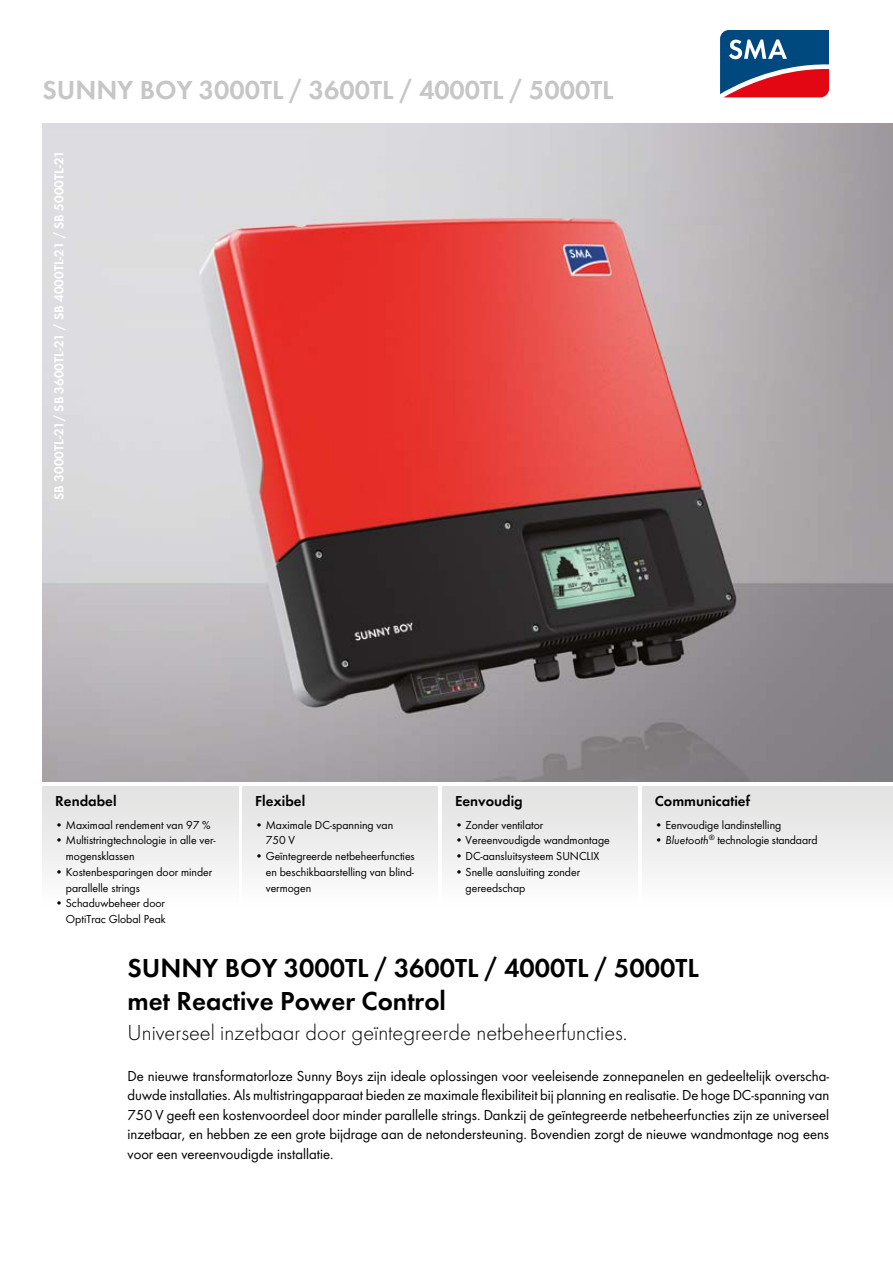
<style>
.page{position:relative;width:893px;height:1263px;background:#fff}
.page>*{position:absolute;margin:0;border:0;box-sizing:border-box;transform-origin:0 0}
.t1{font:600 27px/33px "SMA Futura Global";color:#000}
.t2{font:600 27px "SMA Futura Global";color:#c6c6c6}
.t3{font:22.5px "SMA Futura Global Light";color:#000}
.t4{font:15px/19.5px "SMA Futura Global";color:#000;text-align:justify}
.t5{font:600 15px "SMA Futura Global";color:#000}
.t6{font:600 13.5px "SMA Futura Global";color:#fff}
.t7{font:12px/15.8px "SMA Futura Global";color:#000}
.s1{font-style:italic}
</style>
<div class="page">
<svg style="left:720px;top:30px;width:110px;height:68px;background:#655376"></svg>
<img style="left:43px;top:123px;width:850px;height:659px">
<div style="left:43px;top:787px;width:195px;height:119px;background:linear-gradient(to bottom,#e1e1e1,#fdfdfd)"></div>
<div style="left:242px;top:787px;width:196px;height:119px;background:linear-gradient(to bottom,#e1e1e1,#fdfdfd)"></div>
<div style="left:442px;top:787px;width:196px;height:119px;background:linear-gradient(to bottom,#e1e1e1,#fdfdfd)"></div>
<div style="left:642px;top:787px;width:251px;height:119px;background:linear-gradient(to bottom,#e1e1e1,#fdfdfd)"></div>
<h1 class="t2" style="left:43px;top:74px;width:573px">SUNNY BOY 3000TL / 3600TL / 4000TL / 5000TL</h1>
<p class="t6" style="left:51px;top:500px;width:351px;rotate:-90deg">SB 3000TL-21/ SB 3600TL-21 / SB 4000TL-21 / SB 5000TL-21</p>
<p class="t5" style="left:55px;top:792px;width:63px">Rendabel</p>
<p class="t7" style="left:55px;top:816px;width:157px">• Maximaal rendement van 97 %</p>
<p class="t7" style="left:66px;top:832px;width:151px;text-indent:-11px">• Multistringtechnologie in alle ver&shy;mogensklassen</p>
<p class="t7" style="left:66px;top:864px;width:148px;text-indent:-11px">• Kostenbesparingen door minder parallelle strings</p>
<p class="t7" style="left:55px;top:895px;width:112px;text-align:right">• Schaduwbeheer door<br>OptiTrac Global Peak</p>
<p class="t5" style="left:255px;top:792px;width:52px">Flexibel</p>
<p class="t7" style="left:266px;top:816px;width:129px;text-indent:-11px">• Maximale DC-spanning van<br>750 V</p>
<p class="t7" style="left:266px;top:848px;width:151px;text-align:justify;text-indent:-11px">• Geïntegreerde netbeheerfuncties en beschikbaarstelling van blind&shy;vermogen</p>
<p class="t5" style="left:455px;top:792px;width:69px">Eenvoudig</p>
<p class="t7" style="left:455px;top:816px;width:90px">• Zonder ventilator</p>
<p class="t7" style="left:455px;top:832px;width:156px">• Vereenvoudigde wandmontage</p>
<p class="t7" style="left:455px;top:848px;width:146px">• DC-aansluitsysteem SUNCLIX</p>
<p class="t7" style="left:466px;top:864px;width:116px;text-indent:-11px">• Snelle aansluiting zonder gereedschap</p>
<p class="t5" style="left:655px;top:792px;width:97px">Communicatief</p>
<p class="t7" style="left:655px;top:816px;width:128px">• Eenvoudige landinstelling</p>
<p class="t7" style="left:655px;top:832px;width:164px">• <span class="s1">Bluetooth</span><sup>®</sup> technologie standaard</p>
<h1 class="t1" style="left:128px;top:951px;width:573px;text-indent:97px">Boy 3000TL / 3600TL / 4000TL / 5000TL met Reactive Power Control</h1>
<h2 class="t3" style="left:128px;top:1019px;width:501px">Universeel inzetbaar door geïntegreerde netbeheerfuncties.</h2>
<p class="t4" style="left:128px;top:1066px;width:703px">De nieuwe transformatorloze Sunny Boys zijn ideale oplossingen voor veeleisende zonnepanelen en gedeeltelijk overscha&shy;duwde installaties. Als multistringapparaat bieden ze maximale flexibiliteit bij planning en realisatie. De hoge DC-spanning van 750 V geeft een kostenvoordeel door minder parallelle strings. Dankzij de geïntegreerde netbeheerfuncties zijn ze universeel inzetbaar, en hebben ze een grote bijdrage aan de netondersteuning. Bovendien zorgt de nieuwe wandmontage nog eens voor een vereenvoudigde installatie.</p>
<h1 class="t1" style="left:128px;top:951px;width:34px">Sunny</h1>
</div>
